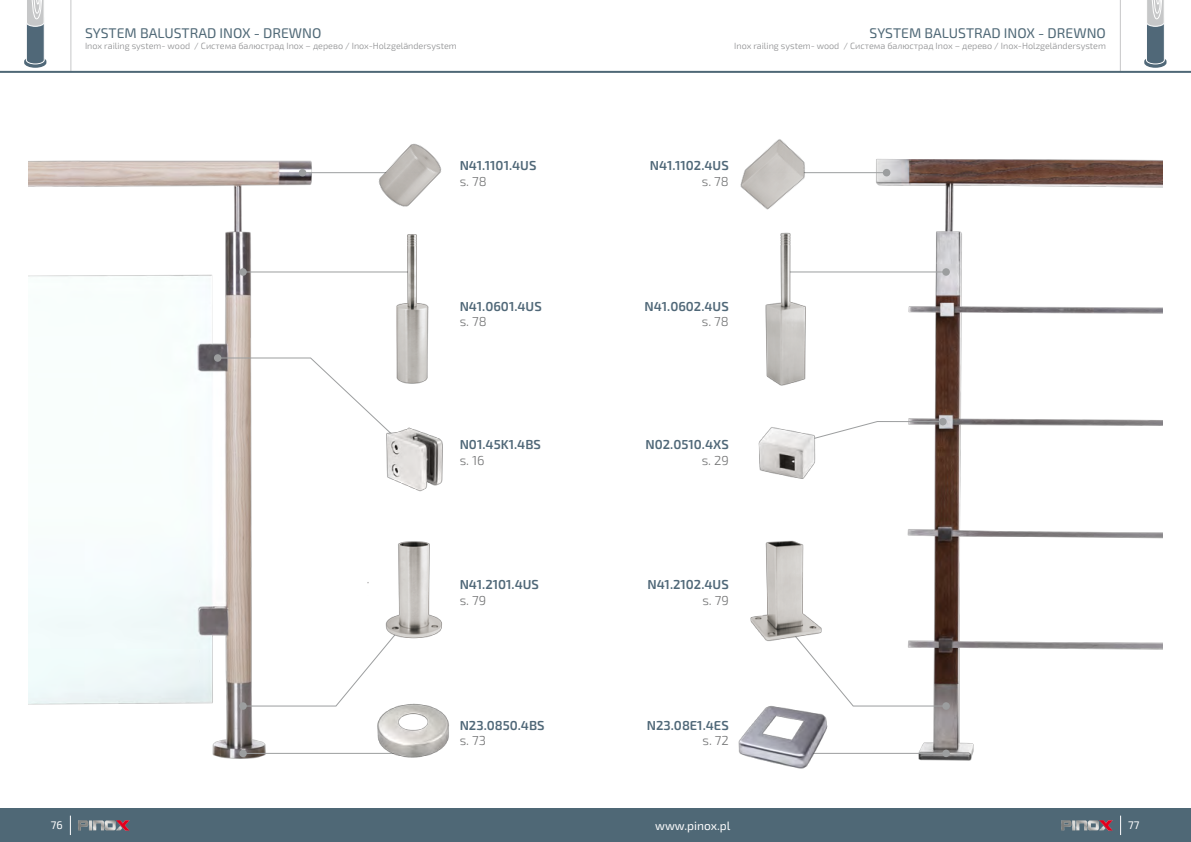
<style>
.page{position:relative;width:1191px;height:842px;background:#fff}
.page>*{position:absolute;margin:0;border:0;box-sizing:border-box;transform-origin:0 0}
.t1{font:14px "Exo 2.0";color:#4f6876}
.t2{font:600 13px "Exo 2.0";color:#506878}
.t3{font:300 13px "Exo 2.0";color:#707172}
.t4{font:12px "Exo 2.0";color:#fff}
.t5{font:11px "Exo 2.0";color:#fff}
.t6{font:300 9px "Exo 2.0";color:#87888a}
</style>
<div class="page">
<div style="left:0;top:808px;width:595px;height:34px;background:#4f6876"></div>
<div style="left:596px;top:808px;width:595px;height:34px;background:#4f6876"></div>
<svg style="left:70px;top:816px;width:1px;height:19px"></svg>
<svg style="left:1120px;top:816px;width:1px;height:19px"></svg>
<svg style="left:78px;top:820px;width:52px;height:10px"></svg>
<svg style="left:1061px;top:820px;width:51px;height:10px"></svg>
<svg style="left:1120px;top:0;width:71px;height:71px"></svg>
<svg style="left:0;top:0;width:71px;height:71px"></svg>
<img style="left:829px;top:159px;width:333px;height:602px">
<img style="left:28px;top:160px;width:339px;height:599px">
<hr style="left:302px;top:172px;width:123px;height:1px;background:#9c9e9f">
<div style="left:299px;top:169px;width:7px;height:7px;background:#9c9e9f;border-radius:50%"></div>
<hr style="left:243px;top:271px;width:171px;height:1px;background:#9c9e9f">
<div style="left:239px;top:268px;width:8px;height:8px;background:#9c9e9f;border-radius:50%"></div>
<hr style="left:243px;top:753px;width:180px;height:1px;background:#9c9e9f">
<div style="left:239px;top:750px;width:8px;height:7px;background:#9c9e9f;border-radius:50%"></div>
<svg style="left:216px;top:357px;width:168px;height:91px"></svg>
<div style="left:214px;top:354px;width:7px;height:8px;background:#9c9e9f;border-radius:50%"></div>
<svg style="left:242px;top:605px;width:134px;height:102px"></svg>
<div style="left:239px;top:702px;width:8px;height:8px;background:#9c9e9f;border-radius:50%"></div>
<img style="left:333px;top:143px;width:109px;height:108px">
<img style="left:357px;top:223px;width:85px;height:173px">
<img style="left:380px;top:426px;width:63px;height:66px">
<img style="left:367px;top:541px;width:75px;height:118px">
<hr style="left:764px;top:172px;width:122px;height:1px;background:#9c9e9f">
<div style="left:883px;top:169px;width:7px;height:7px;background:#9c9e9f;border-radius:50%"></div>
<hr style="left:782px;top:271px;width:164px;height:1px;background:#9c9e9f">
<div style="left:942px;top:268px;width:8px;height:8px;background:#9c9e9f;border-radius:50%"></div>
<hr style="left:766px;top:753px;width:180px;height:1px;background:#9c9e9f">
<div style="left:942px;top:750px;width:8px;height:7px;background:#9c9e9f;border-radius:50%"></div>
<svg style="left:826px;top:420px;width:118px;height:28px"></svg>
<div style="left:939px;top:418px;width:7px;height:7px;background:#9c9e9f;border-radius:50%"></div>
<svg style="left:816px;top:605px;width:131px;height:102px"></svg>
<div style="left:942px;top:702px;width:8px;height:8px;background:#9c9e9f;border-radius:50%"></div>
<img style="left:740px;top:139px;width:141px;height:117px">
<img style="left:740px;top:220px;width:104px;height:174px">
<img style="left:758px;top:427px;width:68px;height:52px">
<img style="left:750px;top:511px;width:87px;height:151px">
<img style="left:367px;top:675px;width:82px;height:83px">
<img style="left:738px;top:705px;width:91px;height:64px">
<hr style="left:0;top:71px;width:1191px;height:2px;background:#4f6876">
<h1 class="t1" style="left:85px;top:25px;width:238px">SYSTEM BALUSTRAD INOX - DREWNO</h1>
<p class="t6" style="left:85px;top:41px;width:373px">Inox railing system- wood / Система балюстрад Inox – дерево / Inox-Holzgeländersystem</p>
<h1 class="t1" style="left:869px;top:25px;width:238px">SYSTEM BALUSTRAD INOX - DREWNO</h1>
<p class="t6" style="left:734px;top:41px;width:373px">Inox railing system- wood / Система балюстрад Inox – дерево / Inox-Holzgeländersystem</p>
<h2 class="t2" style="left:460px;top:158px;width:78px">N41.1101.4US</h2>
<h2 class="t3" style="left:460px;top:174px;width:28px">s. 78</h2>
<h2 class="t2" style="left:650px;top:158px;width:80px">N41.1102.4US</h2>
<h2 class="t3" style="left:702px;top:174px;width:28px">s. 78</h2>
<h2 class="t2" style="left:460px;top:298px;width:84px">N41.0601.4US</h2>
<h2 class="t3" style="left:460px;top:314px;width:28px">s. 78</h2>
<h2 class="t2" style="left:644px;top:298px;width:86px">N41.0602.4US</h2>
<h2 class="t3" style="left:702px;top:314px;width:28px">s. 78</h2>
<h2 class="t2" style="left:460px;top:437px;width:83px">N01.45K1.4BS</h2>
<h2 class="t3" style="left:460px;top:453px;width:26px">s. 16</h2>
<h2 class="t2" style="left:645px;top:437px;width:85px">N02.0510.4XS</h2>
<h2 class="t3" style="left:701px;top:453px;width:29px">s. 29</h2>
<h2 class="t2" style="left:460px;top:577px;width:81px">N41.2101.4US</h2>
<h2 class="t3" style="left:460px;top:593px;width:28px">s. 79</h2>
<h2 class="t2" style="left:647px;top:577px;width:83px">N41.2102.4US</h2>
<h2 class="t3" style="left:702px;top:593px;width:28px">s. 79</h2>
<h2 class="t2" style="left:460px;top:717px;width:86px">N23.0850.4BS</h2>
<h2 class="t3" style="left:460px;top:733px;width:28px">s. 73</h2>
<h2 class="t2" style="left:647px;top:717px;width:83px">N23.08E1.4ES</h2>
<h2 class="t3" style="left:702px;top:733px;width:28px">s. 72</h2>
<p class="t5" style="left:51px;top:819px;width:13px">76</p>
<h3 class="t4" style="left:655px;top:819px;width:77px">www.pinox.pl</h3>
<p class="t5" style="left:1128px;top:819px;width:13px">77</p>
</div>
